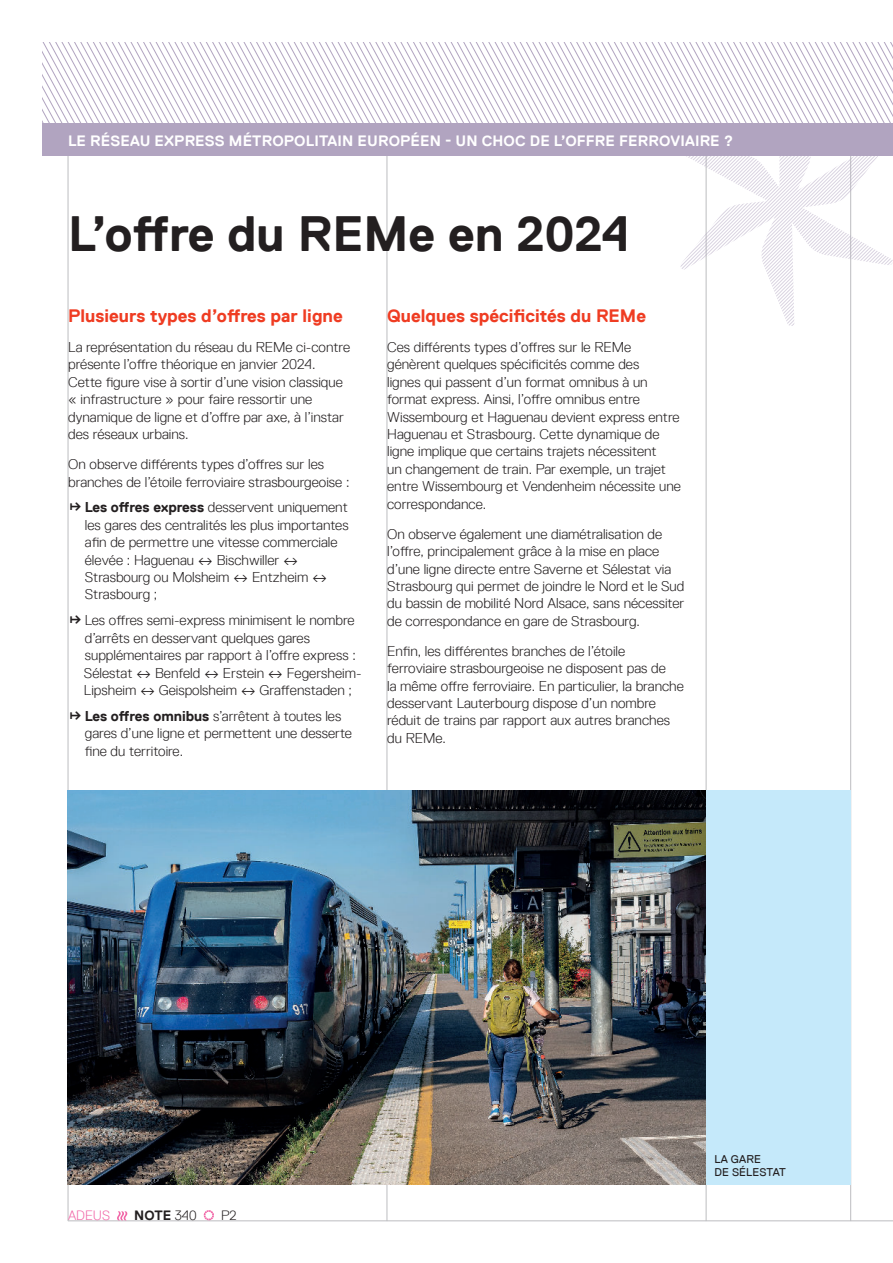
<style>
.page{position:relative;width:893px;height:1263px;background:#fff}
.page>*{position:absolute;margin:0;border:0;box-sizing:border-box;transform-origin:0 0}
.t1{font:700 49.5px "Replica";color:#231f20}
.t2{font:700 18px "Replica";color:#ef3c22}
.t3{font:700 15px "Replica";letter-spacing:.01em;color:#fff}
.t4{font:300 14.25px/17.4px "Replica";color:#231f20}
.t5{font:700 13.5px "Replica";color:#231f20}
.t6{font:300 13.5px "Replica";color:#f166a7}
.t7{font:300 13.5px "Replica";color:#231f20}
.t8{font:11.25px/13.5px "Replica";letter-spacing:.01em;color:#231f20}
.s1{font-family:"Polis Pictogrammes";font-weight:400}
.s2{font-weight:700}
.s3{font-weight:300}
</style>
<div class="page">
<hr style="left:68px;top:1220px;width:825px;height:1px;background:#bcbdc0">
<hr style="left:387px;top:155px;width:1px;height:1066px;background:#bcbdc0">
<hr style="left:706px;top:155px;width:1px;height:1066px;background:#bcbdc0">
<hr style="left:68px;top:155px;width:1px;height:1066px;background:#bcbdc0">
<hr style="left:850px;top:155px;width:1px;height:1066px;background:#bcbdc0">
<svg style="left:117px;top:1211px;width:10px;height:9px"></svg>
<svg style="left:204px;top:1210px;width:10px;height:10px"></svg>
<svg style="left:677px;top:155px;width:216px;height:171px"></svg>
<div style="left:68px;top:790px;width:783px;height:395px;background:#c5e9fa"></div>
<img style="left:68px;top:790px;width:638px;height:395px">
<div style="left:43px;top:122px;width:850px;height:33px;background:#b1a4c0"></div>
<svg style="left:43px;top:43px;width:850px;height:80px"></svg>
<p class="t3" style="left:68px;top:132px;width:667px">LE RÉSEAU EXPRESS MÉTROPOLITAIN EUROPÉEN - UN CHOC DE L’OFFRE FERROVIAIRE ?</p>
<p class="t3" style="left:68px;top:132px;width:176px">TIT E DE L’INDICATEUR</p>
<h1 class="t1" style="left:68px;top:207px;width:563px">L’offre du REMe en 2024</h1>
<p class="t2" style="left:68px;top:306px;width:276px">Plusieurs types d’offres par ligne</p>
<p class="t4" style="left:68px;top:338px;width:283px">La représentation du réseau du REMe ci-contre présente l’offre théorique en janvier 2024.<br>Cette figure vise à sortir d’une vision classique « infrastructure » pour faire ressortir une dynamique de ligne et d’offre par axe, à l’instar des réseaux urbains.</p>
<p class="t4" style="left:68px;top:456px;width:283px">On observe différents types d’offres sur les branches de l’étoile ferroviaire strasbourgeoise :</p>
<p class="t4" style="left:85px;top:499px;width:265px;text-indent:-17px"><span class="s1">X</span> <span class="s2">Les offres express</span> desservent uniquement les gares des centralités les plus importantes afin de permettre une vitesse commerciale élevée : Haguenau ↔ Bischwiller ↔ Strasbourg ou Molsheim ↔ Entzheim ↔ Strasbourg ;</p>
<p class="t4" style="left:84px;top:612px;width:279px;text-indent:-16px"><span class="s1">X</span> Les offres semi-express minimisent le nombre d’arrêts en desservant quelques gares supplémentaires par rapport à l’offre express :<br>Sélestat ↔ Benfeld ↔ Erstein ↔ Fegersheim-Lipsheim ↔ Geispolsheim ↔ Graffenstaden ;</p>
<p class="t4" style="left:85px;top:707px;width:269px;text-indent:-17px"><span class="s1">X</span> <span class="s2">Les offres omnibus</span> s’arrêtent à toutes les gares d’une ligne et permettent une desserte fine du territoire.</p>
<p class="t2" style="left:387px;top:306px;width:260px">Quelques spécificités du REMe</p>
<p class="t4" style="left:387px;top:338px;width:295px">Ces différents types d’offres sur le REMe génèrent quelques spécificités comme des<br>lignes qui passent d’un format omnibus à un format express. Ainsi, l’offre omnibus entre Wissembourg et Haguenau devient express entre Haguenau et Strasbourg. Cette dynamique de ligne implique que certains trajets nécessitent<br>un changement de train. Par exemple, un trajet entre Wissembourg et Vendenheim nécessite une correspondance.</p>
<p class="t4" style="left:387px;top:525px;width:299px">On observe également une diamétralisation de l’offre, principalement grâce à la mise en place d’une ligne directe entre Saverne et Sélestat via Strasbourg qui permet de joindre le Nord et le Sud du bassin de mobilité Nord Alsace, sans nécessiter de correspondance en gare de Strasbourg.</p>
<p class="t4" style="left:387px;top:642px;width:298px">Enfin, les différentes branches de l’étoile ferroviaire strasbourgeoise ne disposent pas de<br>la même offre ferroviaire. En particulier, la branche desservant Lauterbourg dispose d’un nombre réduit de trains par rapport aux autres branches du REMe.</p>
<p class="t6" style="left:68px;top:1208px;width:43px">ADEUS</p>
<p class="t5" style="left:134px;top:1208px;width:64px">NOTE <span class="s3">340</span></p>
<p class="t7" style="left:221px;top:1208px;width:17px">P2</p>
<p class="t8" style="left:714px;top:1152px;width:73px">LA GARE<br>DE SÉLESTAT</p>
</div>
